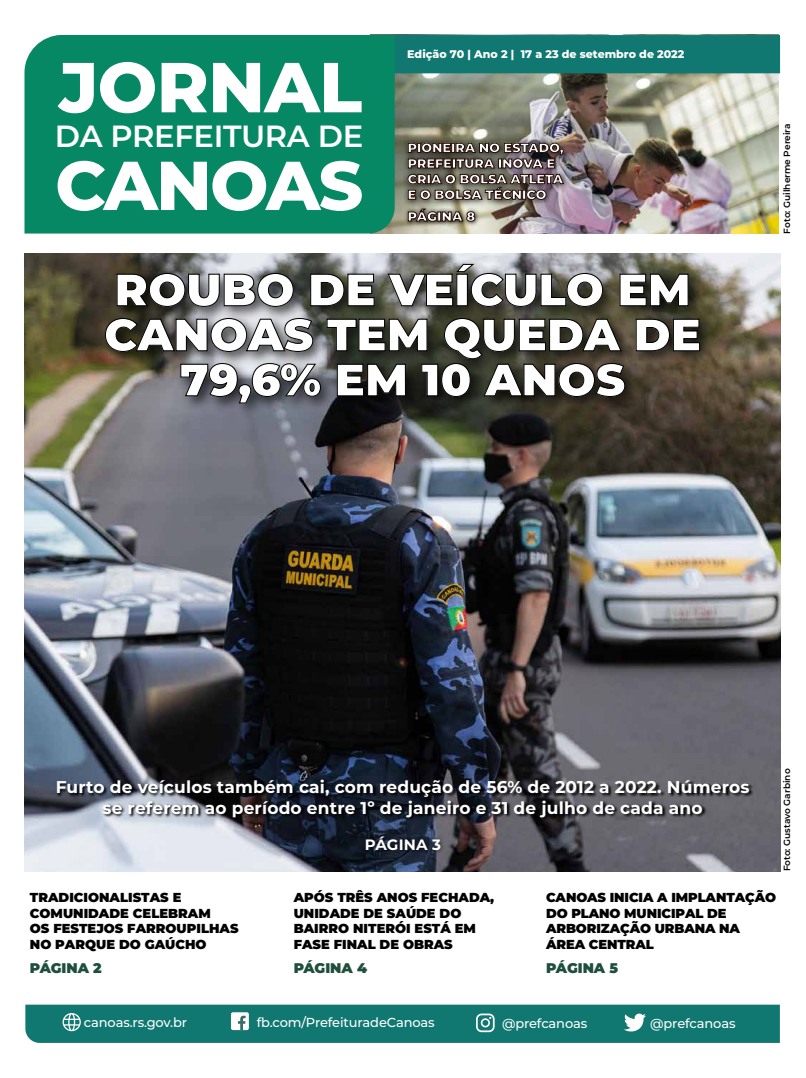
<style>
.page{position:relative;width:806px;height:1078px;background:#fff}
.page>*{position:absolute;margin:0;border:0;box-sizing:border-box;transform-origin:0 0}
.t1{font:800 70.5px "Montserrat";letter-spacing:-.01em;color:#fff}
.t2{font:800 68.9px "Montserrat";letter-spacing:-.025em;color:#fff}
.t3{font:900 45px/45px "Montserrat";color:#fff;text-align:center}
.t4{font:600 30.6px "Montserrat";letter-spacing:-.01em;color:#fff}
.t5{font:700 17px/20.4px "Montserrat";letter-spacing:.01em;color:#fff;text-align:center}
.t6{font:700 15px "Montserrat";letter-spacing:.01em;color:#fff}
.t7{font:900 14px "Montserrat";color:#1e4f3d}
.t8{font:900 13px/15.6px "Montserrat";color:#000}
.t9{font:900 13px/15.6px "Montserrat";letter-spacing:-.015em;color:#fff}
.t10{font:500 13px "Montserrat";letter-spacing:-.01em;color:#fff}
.t11{font:800 11px "Montserrat";color:#fff}
.t12{font:600 9px "Montserrat";color:#000}
</style>
<div class="page">
<img style="left:370px;top:34px;width:408px;height:199px">
<img style="left:25px;top:253px;width:755px;height:618px">
<div style="left:394px;top:35px;width:385px;height:38px;background:#107871"></div>
<div style="left:24px;top:35px;width:370px;height:198px;background:#078864"></div>
<div style="left:25px;top:1004px;width:754px;height:38px;background:#107871"></div>
<img style="left:398px;top:132px;width:179px;height:85px">
<svg style="left:406px;top:142px;width:158px;height:58px;background:#4d443e"></svg>
<img style="left:401px;top:202px;width:95px;height:30px">
<svg style="left:407px;top:208px;width:68px;height:14px"></svg>
<img style="left:53px;top:777px;width:706px;height:47px">
<img style="left:332px;top:830px;width:143px;height:30px">
<img style="left:44px;top:253px;width:726px;height:176px">
<svg style="left:116px;top:272px;width:178px;height:35px;background:#474847"></svg>
<svg style="left:309px;top:273px;width:66px;height:33px;background:#30322a"></svg>
<svg style="left:386px;top:263px;width:217px;height:44px;background:#555551"></svg>
<svg style="left:618px;top:273px;width:70px;height:33px;background:#27271d"></svg>
<svg style="left:634px;top:318px;width:66px;height:33px;background:#2d291e"></svg>
<svg style="left:104px;top:317px;width:521px;height:87px;background:#42423d"></svg>
<h1 class="t1" style="left:59px;top:36px;width:304px">JORNAL</h1>
<h3 class="t4" style="left:55px;top:114px;width:309px">DA PREFEITURA DE</h3>
<h2 class="t2" style="left:55px;top:135px;width:309px">CANOAS</h2>
<p class="t11" style="left:407px;top:46px;width:278px">Edição 70 | Ano 2 | 17 a 23 de setembro de 2022</p>
<p class="t9" style="left:407px;top:139px;width:157px">PIONEIRA NO ESTADO,<br>PREFEITURA INOVA E<br>CRIA O BOLSA ATLETA<br>E O BOLSA TÉCNICO</p>
<p class="t9" style="left:407px;top:208px;width:69px">PÁGINA 8</p>
<h3 class="t3" style="left:104px;top:264px;width:598px">ROUBO DE VEÍCULO EM<br>CANOAS TEM QUEDA DE<br>79,6% EM 10 ANOS</h3>
<p class="t12" style="left:780px;top:233px;width:112px;rotate:-90deg">Foto: Guilherme Pereira</p>
<h3 class="t5" style="left:56px;top:776px;width:694px">Furto de veículos também cai, com redução de 56% de 2012 a 2022. Números se referem ao período entre 1º de janeiro e 31 de julho de cada ano</h3>
<p class="t6" style="left:365px;top:833px;width:77px">PÁGINA 3</p>
<p class="t12" style="left:780px;top:871px;width:104px;rotate:-90deg">Foto: Gustavo Garbino</p>
<p class="t8" style="left:30px;top:888px;width:210px">TRADICIONALISTAS E<br>COMUNIDADE CELEBRAM<br>OS FESTEJOS FARROUPILHAS<br>NO PARQUE DO GAÚCHO</p>
<p class="t7" style="left:30px;top:957px;width:73px">PÁGINA 2</p>
<p class="t8" style="left:293px;top:888px;width:202px">APÓS TRÊS ANOS FECHADA,<br>UNIDADE DE SAÚDE DO<br>BAIRRO NITERÓI ESTÁ EM<br>FASE FINAL DE OBRAS</p>
<p class="t7" style="left:293px;top:957px;width:75px">PÁGINA 4</p>
<p class="t8" style="left:545px;top:888px;width:231px">CANOAS INICIA A IMPLANTAÇÃO<br>DO PLANO MUNICIPAL DE<br>ARBORIZAÇÃO URBANA NA<br>ÁREA CENTRAL</p>
<p class="t7" style="left:545px;top:957px;width:73px">PÁGINA 5</p>
<p class="t10" style="left:84px;top:1013px;width:105px">canoas.rs.gov.br</p>
<p class="t10" style="left:257px;top:1013px;width:179px">fb.com/PrefeituradeCanoas</p>
<p class="t10" style="left:501px;top:1013px;width:87px">@prefcanoas</p>
<p class="t10" style="left:649px;top:1014px;width:87px">@prefcanoas</p>
</div>
